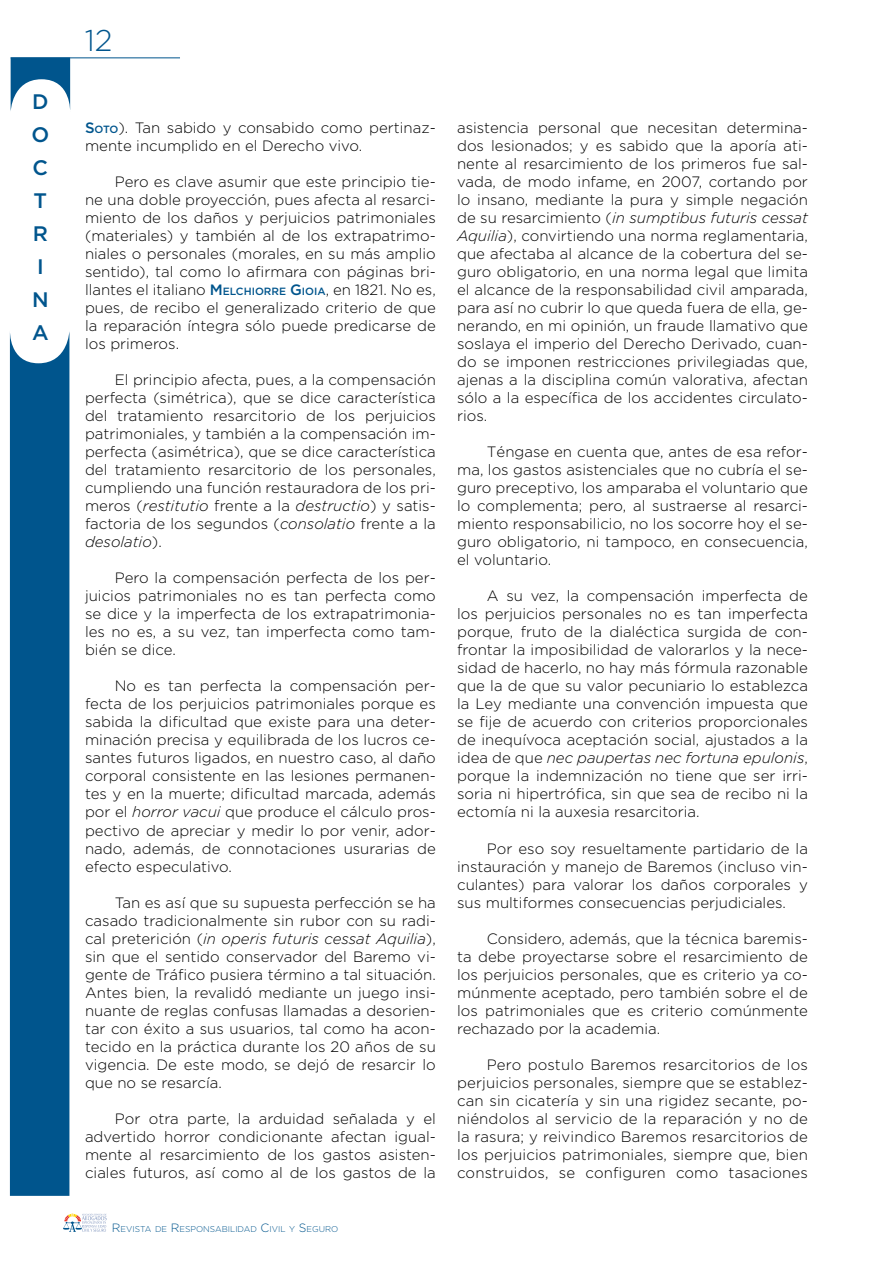
<style>
.page{position:relative;width:893px;height:1263px;background:#fff}
.page>*{position:absolute;margin:0;border:0;box-sizing:border-box;transform-origin:0 0}
.t1{font:300 30px "Gotham";color:#00558d}
.t2{font:500 21px/33px "Gotham";color:#00558d}
.t3{font:300 15px/18px "Gotham";color:#000;text-align:justify}
.t4{font:300 8.4px "Gotham";color:#00558d}
.s1{font-weight:500;color:#00558d}
.s2{font-weight:500;font-size:10.5px;color:#00558d}
.s3{font-style:italic}
.s4{font-size:12px}
</style>
<div class="page">
<hr style="left:11px;top:57px;width:169px;height:1px;background:#00558d">
<svg style="left:11px;top:57px;width:60px;height:53px"></svg>
<svg style="left:9px;top:332px;width:60px;height:864px;background:#3578a4"></svg>
<svg style="left:63px;top:1213px;width:44px;height:19px"></svg>
<h2 class="t2" style="left:31px;top:85px;width:19px">D<br>O<br>C<br>T<br>R<br>I<br>N<br>A</h2>
<h1 class="t1" style="left:85px;top:24px;width:29px">12</h1>
<p class="t3" style="left:85px;top:118px;width:352px"><span class="s1">S</span><span class="s2">OTO</span>). Tan sabido y consabido como pertinaz&shy;mente incumplido en el Derecho vivo.</p>
<p class="t3" style="left:85px;top:172px;width:352px;text-indent:30px">Pero es clave asumir que este principio tie&shy;ne una doble proyección, pues afecta al resarci&shy;miento de los daños y perjuicios patrimoniales (materiales) y también al de los extrapatrimo&shy;niales o personales (morales, en su más amplio sentido), tal como lo afirmara con páginas bri&shy;llantes el italiano <span class="s1">M</span> <span class="s2">ELCH IORRE</span> <span class="s1">G</span> <span class="s2">IOIA</span>, en 1821. No es, pues, de recibo el generalizado criterio de que la reparación íntegra sólo puede predicarse de los primeros.</p>
<p class="t3" style="left:85px;top:371px;width:352px;text-indent:30px">El principio afecta, pues, a la compensación perfecta (simétrica), que se dice característica del tratamiento resarcitorio de los perjuicios patrimoniales, y también a la compensación im&shy;perfecta (asimétrica), que se dice característica del tratamiento resarcitorio de los personales, cumpliendo una función restauradora de los pri&shy;meros (<span class="s3">restitutio</span> frente a la <span class="s3">destructio</span>) y satis&shy;factoria de los segundos (<span class="s3">consolatio</span> frente a la <span class="s3">desolatio</span>).</p>
<p class="t3" style="left:85px;top:569px;width:352px;text-indent:30px">Pero la compensación perfecta de los per&shy;juicios patrimoniales no es tan perfecta como se dice y la imperfecta de los extrapatrimonia&shy;les no es, a su vez, tan imperfecta como tam&shy;bién se dice.</p>
<p class="t3" style="left:85px;top:677px;width:352px;text-indent:30px">No es tan perfecta la compensación per&shy;fecta de los perjuicios patrimoniales porque es sabida la dificultad que existe para una deter&shy;minación precisa y equilibrada de los lucros ce&shy;santes futuros ligados, en nuestro caso, al daño corporal consistente en las lesiones permanen&shy;tes y en la muerte; dificultad marcada, además por el <span class="s3">horror vacui</span> que produce el cálculo pros&shy;pectivo de apreciar y medir lo por venir, ador&shy;nado, además, de connotaciones usurarias de efecto especulativo.</p>
<p class="t3" style="left:85px;top:893px;width:352px;text-indent:30px">Tan es así que su supuesta perfección se ha casado tradicionalmente sin rubor con su radi&shy;cal preterición (<span class="s3">in operis futuris cessat Aquilia</span>), sin que el sentido conservador del Baremo vi&shy;gente de Tráfico pusiera término a tal situación.<br>Antes bien, la revalidó mediante un juego insi&shy;nuante de reglas confusas llamadas a desorien&shy;tar con éxito a sus usuarios, tal como ha acon&shy;tecido en la práctica durante los 20 años de su vigencia. De este modo, se dejó de resarcir lo que no se resarcía.</p>
<p class="t3" style="left:85px;top:1109px;width:352px;text-indent:30px">Por otra parte, la arduidad señalada y el advertido horror condicionante afectan igual&shy;mente al resarcimiento de los gastos asisten&shy;ciales futuros, así como al de los gastos de la</p>
<p class="t4" style="left:112px;top:1224px;width:228px"><span class="s4">R</span>EVISTA DE <span class="s4">R</span>ESPONSABILIDAD <span class="s4">C</span>IVIL Y <span class="s4">S</span> EGURO</p>
<p class="t3" style="left:457px;top:118px;width:352px">asistencia personal que necesitan determina&shy;dos lesionados; y es sabido que la aporía ati&shy;nente al resarcimiento de los primeros fue sal&shy;vada, de modo infame, en 2007, cortando por lo insano, mediante la pura y simple negación de su resarcimiento (<span class="s3">in sumptibus futuris cessat Aquilia</span>), convirtiendo una norma reglamentaria, que afectaba al alcance de la cobertura del se&shy;guro obligatorio, en una norma legal que limita el alcance de la responsabilidad civil amparada, para así no cubrir lo que queda fuera de ella, ge&shy;nerando, en mi opinión, un fraude llamativo que soslaya el imperio del Derecho Derivado, cuan&shy;do se imponen restricciones privilegiadas que, ajenas a la disciplina común valorativa, afectan sólo a la específica de los accidentes circulato&shy;rios.</p>
<p class="t3" style="left:457px;top:443px;width:352px;text-indent:30px">Téngase en cuenta que, antes de esa refor&shy;ma, los gastos asistenciales que no cubría el se&shy;guro preceptivo, los amparaba el voluntario que lo complementa; pero, al sustraerse al resarci&shy;miento responsabilicio, no los socorre hoy el se&shy;guro obligatorio, ni tampoco, en consecuencia, el voluntario.</p>
<p class="t3" style="left:457px;top:587px;width:352px;text-indent:30px">A su vez, la compensación imperfecta de los perjuicios personales no es tan imperfecta porque, fruto de la dialéctica surgida de con&shy;frontar la imposibilidad de valorarlos y la nece&shy;sidad de hacerlo, no hay más fórmula razonable que la de que su valor pecuniario lo establezca la Ley mediante una convención impuesta que se fije de acuerdo con criterios proporcionales de inequívoca aceptación social, ajustados a la idea de que <span class="s3">nec paupertas nec fortuna epulonis</span>, porque la indemnización no tiene que ser irri&shy;soria ni hipertrófica, sin que sea de recibo ni la ectomía ni la auxesia resarcitoria.</p>
<p class="t3" style="left:457px;top:839px;width:352px;text-indent:30px">Por eso soy resueltamente partidario de la instauración y manejo de Baremos (incluso vin&shy;culantes) para valorar los daños corporales y sus multiformes consecuencias perjudiciales.</p>
<p class="t3" style="left:457px;top:929px;width:352px;text-indent:30px">Considero, además, que la técnica baremis&shy;ta debe proyectarse sobre el resarcimiento de los perjuicios personales, que es criterio ya co&shy;múnmente aceptado, pero también sobre el de los patrimoniales que es criterio comúnmente rechazado por la academia.</p>
<p class="t3" style="left:457px;top:1055px;width:352px;text-indent:30px">Pero postulo Baremos resarcitorios de los perjuicios personales, siempre que se establez&shy;can sin cicatería y sin una rigidez secante, po&shy;niéndolos al servicio de la reparación y no de la rasura; y reivindico Baremos resarcitorios de los perjuicios patrimoniales, siempre que, bien construidos, se configuren como tasaciones</p>
</div>
